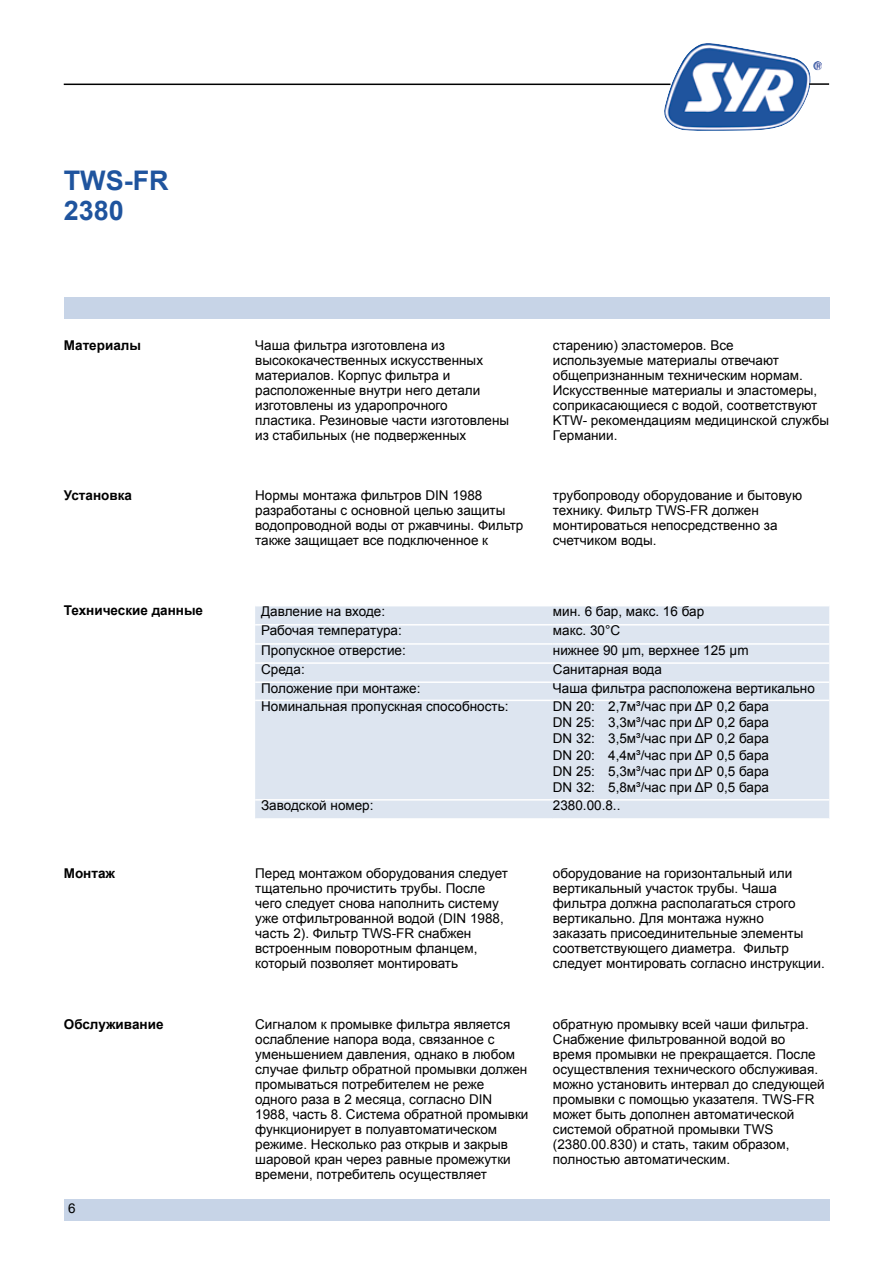
<style>
.page{position:relative;width:893px;height:1263px;background:#fff}
.page>*{position:absolute;margin:0;border:0;box-sizing:border-box;transform-origin:0 0}
.t1{font:700 27px/30px "Arial";color:#1f549e}
.t2{font:13.5px/15px "Arial";color:#000}
.t3{font:700 13.5px "Arial";color:#000}
</style>
<div class="page">
<div style="left:64px;top:298px;width:765px;height:21px;background:#c7d4e7"></div>
<div style="left:64px;top:1199px;width:765px;height:21px;background:#c7d4e7"></div>
<img style="left:663px;top:43px;width:159px;height:87px">
<hr style="left:64px;top:84px;width:606px;height:1px;background:#000">
<hr style="left:809px;top:83px;width:20px;height:2px;background:#000">
<div style="left:255px;top:606px;width:574px;height:212px;background:#dde5f0"></div>
<hr style="left:255px;top:624px;width:298px;height:1px;background:#fff">
<hr style="left:553px;top:624px;width:276px;height:1px;background:#fff">
<hr style="left:255px;top:643px;width:298px;height:2px;background:#fff">
<hr style="left:553px;top:643px;width:276px;height:2px;background:#fff">
<hr style="left:255px;top:662px;width:298px;height:2px;background:#fff">
<hr style="left:553px;top:662px;width:276px;height:2px;background:#fff">
<hr style="left:255px;top:681px;width:298px;height:2px;background:#fff">
<hr style="left:553px;top:681px;width:276px;height:2px;background:#fff">
<hr style="left:255px;top:700px;width:298px;height:1px;background:#fff">
<hr style="left:553px;top:700px;width:276px;height:1px;background:#fff">
<hr style="left:255px;top:799px;width:298px;height:1px;background:#fff">
<hr style="left:553px;top:799px;width:276px;height:1px;background:#fff">
<h1 class="t1" style="left:64px;top:166px;width:106px">TWS-FR<br>2380</h1>
<p class="t3" style="left:64px;top:336px;width:79px">Материалы</p>
<p class="t2" style="left:255px;top:338px;width:256px">Чаша фильтра изготовлена из высококачественных искусственных материалов. Корпус фильтра и расположенные внутри него детали изготовлены из ударопрочного пластика. Резиновые части изготовлены из стабильных (не подверженных</p>
<p class="t2" style="left:553px;top:338px;width:278px">старению) эластомеров. Все<br>используемые материалы отвечают общепризнанным техническим нормам.<br>Искусственные материалы и эластомеры, соприкасающиеся с водой, соответствуют KTW- рекомендациям медицинской службы Германии.</p>
<p class="t3" style="left:64px;top:486px;width:70px">Установка</p>
<p class="t2" style="left:255px;top:488px;width:270px">Нормы монтажа фильтров DIN 1988 разработаны с основной целью защиты водопроводной воды от ржавчины. Фильтр также защищает все подключенное к</p>
<p class="t2" style="left:553px;top:488px;width:251px">трубопроводу оборудование и бытовую технику. Фильтр TWS-FR должен монтироваться непосредственно за счетчиком воды.</p>
<p class="t3" style="left:64px;top:601px;width:141px">Технические данные</p>
<p class="t2" style="left:261px;top:604px;width:125px">Давление на входе:</p>
<p class="t2" style="left:553px;top:604px;width:153px">мин. 6 бар, макс. 16 бар</p>
<p class="t2" style="left:261px;top:623px;width:142px">Рабочая температура:</p>
<p class="t2" style="left:553px;top:623px;width:69px">макс. 30°С</p>
<p class="t2" style="left:261px;top:642px;width:146px">Пропускное отверстие:</p>
<p class="t2" style="left:553px;top:642px;width:197px">нижнее 90 µm, верхнее 125 µm</p>
<p class="t2" style="left:261px;top:661px;width:45px">Среда:</p>
<p class="t2" style="left:553px;top:661px;width:111px">Санитарная вода</p>
<p class="t2" style="left:261px;top:681px;width:161px">Положение при монтаже:</p>
<p class="t2" style="left:553px;top:681px;width:264px">Чаша фильтра расположена вертикально</p>
<p class="t2" style="left:261px;top:699px;width:249px">Номинальная пропускная способность:</p>
<p class="t2" style="left:553px;top:698px;width:218px;line-height:16.2px;text-align:justify">DN 20: 2,7м³/час при ΔР 0,2 бара DN 25: 3,3м³/час при ΔР 0,2 бара DN 32: 3,5м³/час при ΔР 0,2 бара DN 20: 4,4м³/час при ΔР 0,5 бара DN 25: 5,3м³/час при ΔР 0,5 бара DN 32: 5,8м³/час при ΔР 0,5 бара</p>
<p class="t2" style="left:261px;top:798px;width:114px">Заводской номер:</p>
<p class="t2" style="left:553px;top:798px;width:69px">2380.00.8..</p>
<p class="t3" style="left:64px;top:864px;width:53px">Монтаж</p>
<p class="t2" style="left:255px;top:866px;width:254px">Перед монтажом оборудования следует тщательно прочистить трубы. После чего следует снова наполнить систему уже отфильтрованной водой (DIN 1988, часть 2). Фильтр TWS-FR снабжен встроенным поворотным фланцем, который позволяет монтировать</p>
<p class="t2" style="left:553px;top:866px;width:273px">оборудование на горизонтальный или вертикальный участок трубы. Чаша фильтра должна располагаться строго вертикально. Для монтажа нужно<br>заказать присоединительные элементы соответствующего диаметра. Фильтр следует монтировать согласно инструкции.</p>
<p class="t3" style="left:64px;top:1015px;width:101px">Обслуживание</p>
<p class="t2" style="left:255px;top:1017px;width:275px">Сигналом к промывке фильтра является ослабление напора вода, связанное с уменьшением давления, однако в любом случае фильтр обратной промывки должен промываться потребителем не реже одного раза в 2 месяца, согласно DIN 1988, часть 8. Система обратной промывки функционирует в полуавтоматическом режиме. Несколько раз открыв и закрыв шаровой кран через равные промежутки времени, потребитель осуществляет</p>
<p class="t2" style="left:553px;top:1017px;width:273px">обратную промывку всей чаши фильтра.<br>Снабжение фильтрованной водой во время промывки не прекращается. После осуществления технического обслуживая. можно установить интервал до следующей промывки с помощью указателя. TWS-FR может быть дополнен автоматической системой обратной промывки TWS (2380.00.830) и стать, таким образом, полностью автоматическим.</p>
</div>
